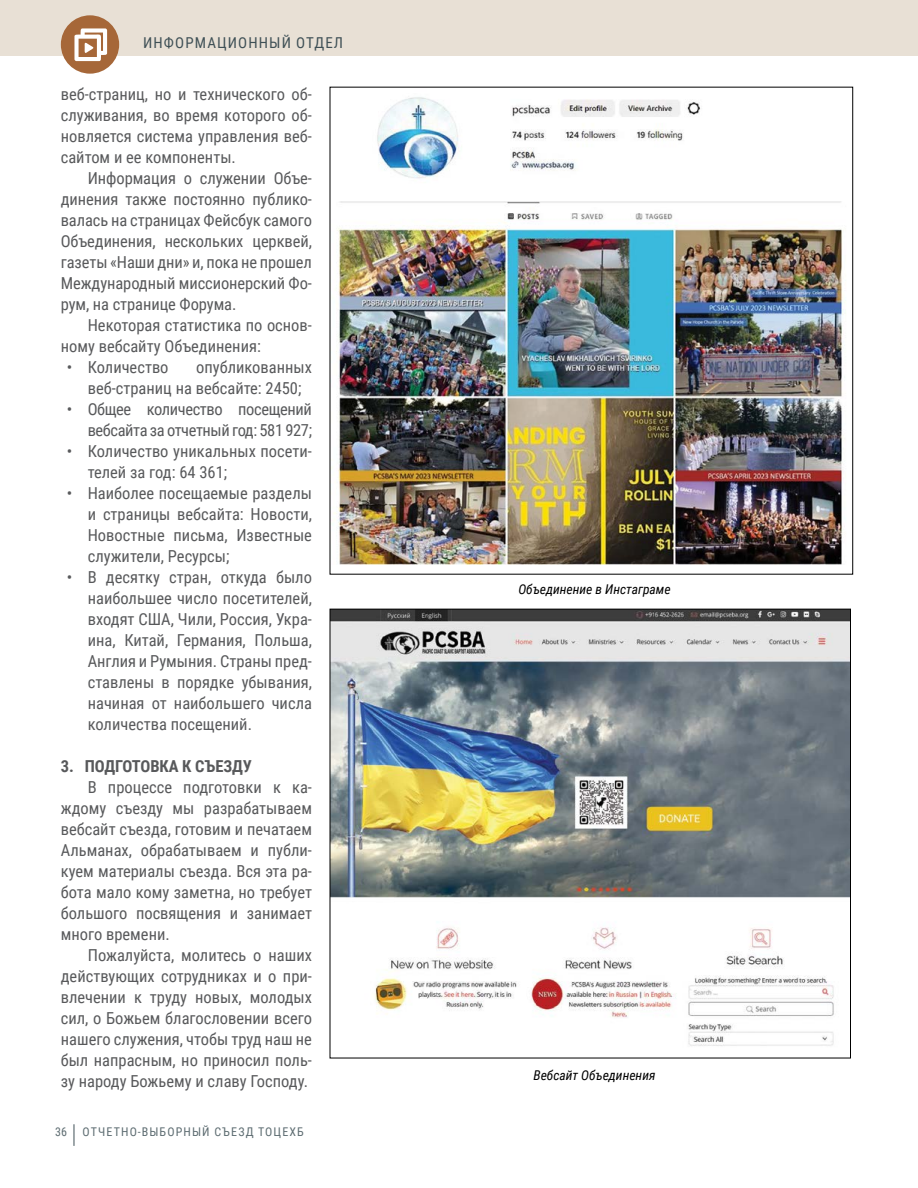
<style>
.page{position:relative;width:918px;height:1188px;background:#fff}
.page>*{position:absolute;margin:0;border:0;box-sizing:border-box;transform-origin:0 0}
.t1{font:16.5px/21px "Roboto Condensed";color:#58595b;text-align:justify}
.t2{font:16.5px/21px "Roboto Condensed";letter-spacing:-.025em;color:#58595b;text-align:right}
.t3{font:700 16.5px "Roboto Condensed";letter-spacing:-.005em;color:#58595b}
.t4{font:15px "Roboto Condensed";letter-spacing:.075em;color:#3f5056}
.t5{font:italic 13.5px "Roboto Condensed";color:#000}
.t6{font:12px "Roboto Condensed";letter-spacing:.095em;color:#5d6c71}
</style>
<div class="page">
<div style="left:0;top:0;width:918px;height:56px;background:#e8e0d5"></div>
<div style="left:61px;top:15px;width:58px;height:59px;background:#a66738;border-radius:50%"></div>
<svg style="left:74px;top:28px;width:33px;height:33px"></svg>
<img style="left:334px;top:97px;width:512px;height:467px">
<img style="left:332px;top:611px;width:517px;height:435px">
<svg style="left:74px;top:1124px;width:1px;height:22px"></svg>
<p class="t4" style="left:143px;top:32px;width:202px">ИНФОРМАЦИОННЫЙ ОТДЕЛ</p>
<p class="t1" style="left:61px;top:83px;width:253px">веб-страниц, но и технического об&shy;служивания, во время которого об&shy;новляется система управления веб&shy;сайтом и ее компоненты.</p>
<p class="t1" style="left:61px;top:167px;width:253px;text-indent:27px">Информация о служении Объе&shy;динения также постоянно публико&shy;валась на страницах Фейсбук самого Объединения, нескольких церквей, газеты «Наши дни» и, пока не прошел Международный миссионерский Фо&shy;рум, на странице Форума.</p>
<p class="t1" style="left:61px;top:314px;width:253px;text-indent:27px">Некоторая статистика по основ&shy;ному вебсайту Объединения:</p>
<p class="t1" style="left:67px;top:356px;width:103px">• Количество</p>
<p class="t1" style="left:88px;top:356px;width:226px;text-indent:108px">опубликованных веб-страниц на вебсайте: 2450;</p>
<p class="t2" style="left:67px;top:398px;width:247px">• Общее количество посещений вебсайта за отчетный год: 581 927;</p>
<p class="t1" style="left:88px;top:440px;width:226px;text-indent:-21px">• Количество уникальных посети&shy;телей за год: 64 361;</p>
<p class="t1" style="left:88px;top:482px;width:226px;text-indent:-21px">• Наиболее посещаемые разделы и страницы вебсайта: Новости, Новостные письма, Известные служители, Ресурсы;</p>
<p class="t1" style="left:88px;top:566px;width:226px;text-indent:-21px">• В десятку стран, откуда было наибольшее число посетителей, входят США, Чили, Россия, Укра&shy;ина, Китай, Германия, Польша, Англия и Румыния. Страны пред&shy;ставлены в порядке убывания, начиная от наибольшего числа количества посещений.</p>
<p class="t3" style="left:61px;top:755px;width:193px">3. ПОДГОТОВКА К СЪЕЗДУ</p>
<p class="t1" style="left:61px;top:776px;width:253px;text-indent:27px">В процессе подготовки к ка&shy;ждому съезду мы разрабатываем вебсайт съезда, готовим и печатаем Альманах, обрабатываем и публи&shy;куем материалы съезда. Вся эта ра&shy;бота мало кому заметна, но требует большого посвящения и занимает много времени.</p>
<p class="t1" style="left:61px;top:944px;width:253px;text-indent:27px">Пожалуйста, молитесь о наших действующих сотрудниках и о при&shy;влечении к труду новых, молодых сил, о Божьем благословении всего нашего служения, чтобы труд наш не был напрасным, но приносил поль&shy;зу народу Божьему и славу Господу.</p>
<p class="t6" style="left:55px;top:1123px;width:13px">36</p>
<p class="t6" style="left:83px;top:1123px;width:223px">ОТЧЕТНО-ВЫБОРНЫЙ СЪЕЗД ТОЦЕХБ</p>
<p class="t5" style="left:518px;top:579px;width:154px">Объединение в Инстаграме</p>
<p class="t5" style="left:534px;top:1065px;width:123px">Вебсайт Объединения</p>
</div>
